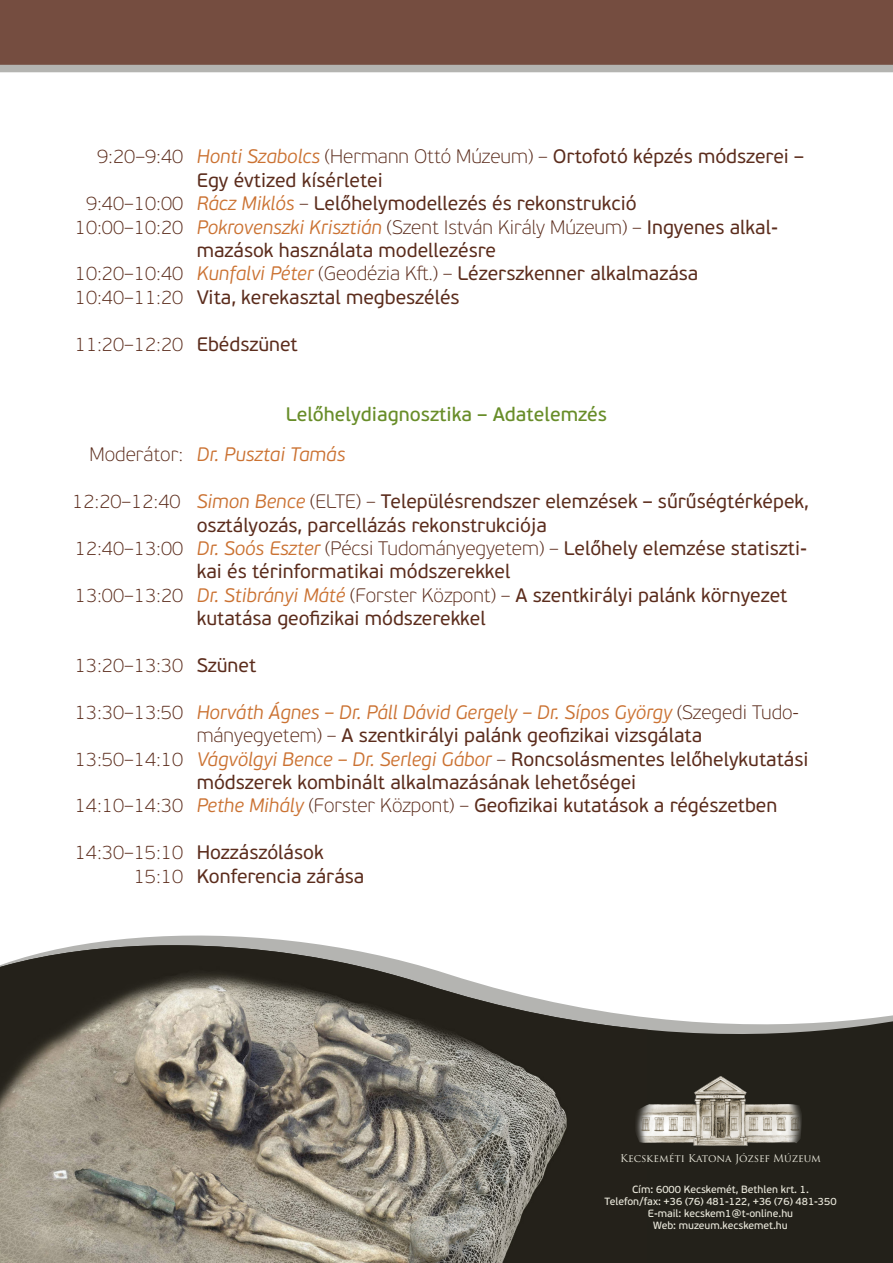
<style>
.page{position:relative;width:893px;height:1263px;background:#fff}
.page>*{position:absolute;margin:0;border:0;box-sizing:border-box;transform-origin:0 0}
.t1{font:19.5px/23.4px "PF Beau Sans Pro";color:#5b2c1c}
.t2{font:100 19.5px "PF Beau Sans Pro";color:#5b2c1c}
.t3{font:italic 300 19.5px "PF Beau Sans Pro";color:#cb7232}
.t4{font:19.5px "PF Beau Sans Pro Bbook";color:#688d29}
.t5{font:10.5px/12px "PF Beau Sans Pro Bbook";letter-spacing:-.005em;color:#e9e7da;text-align:center}
.t6{font:10.5px "Trajan Pro 3";letter-spacing:-.005em;color:#e9e7da}
.s1{font-weight:300;font-style:italic;color:#cb7232}
.s2{font-weight:400}
.s3{font-weight:100}
.s4{font-weight:100;font-style:normal;color:#5b2c1c}
</style>
<div class="page">
<svg style="left:0;top:0;width:893px;height:72px;background:#7b574b"></svg>
<svg style="left:80px;top:935px;width:813px;height:328px;fill:#23211a"></svg>
<img style="left:0;top:945px;width:648px;height:318px">
<img style="left:635px;top:1074px;width:171px;height:80px">
<p class="t2" style="left:97px;top:146px;width:708px">9:20–9:40 <span class="s1">Honti Szabolcs</span> (Hermann Ottó Múzeum) – <span class="s2">Ortofotó képzés módszerei –</span></p>
<p class="t1" style="left:197px;top:168px;width:188px">Egy évtized kísérletei</p>
<p class="t1" style="left:86px;top:192px;width:552px"><span class="s3">9:40–10:00</span> <span class="s1">Rácz Miklós</span> <span class="s3">–</span> Lelőhelymodellezés és rekonstrukció</p>
<p class="t2" style="left:75px;top:216px;width:705px">10:00–10:20 <span class="s1">Pokrovenszki Krisztián</span> (Szent István Király Múzeum) – <span class="s2">Ingyenes alkal-</span></p>
<p class="t1" style="left:197px;top:239px;width:301px">mazások használata modellezésre</p>
<p class="t2" style="left:75px;top:263px;width:625px">10:20–10:40 <span class="s1">Kunfalvi Péter</span> (Geodézia Kft.) – <span class="s2">Lézerszkenner alkalmazása</span></p>
<p class="t1" style="left:75px;top:285px;width:386px"><span class="s3">10:40–11:20</span> Vita, kerekasztal megbeszélés</p>
<p class="t2" style="left:75px;top:333px;width:224px">11:20–12:20 <span class="s2">Ebédszünet</span></p>
<p class="t4" style="left:286px;top:403px;width:323px">Lelőhelydiagnosztika – Adatelemzés</p>
<p class="t3" style="left:89px;top:444px;width:257px"><span class="s4">Moderátor:</span> Dr. Pusztai Tamás</p>
<p class="t1" style="left:72px;top:490px;width:738px"><span class="s3">12:20–12:40</span> <span class="s1">Simon Bence</span> <span class="s3">(ELTE) –</span> Településrendszer elemzések – sűrűségtérképek,</p>
<p class="t1" style="left:197px;top:513px;width:352px">osztályozás, parcellázás rekonstrukciója</p>
<p class="t2" style="left:75px;top:538px;width:734px">12:40–13:00 <span class="s1">Dr. Soós Eszter</span> (Pécsi Tudományegyetem) – <span class="s2">Lelőhely elemzése statiszti-</span></p>
<p class="t1" style="left:197px;top:560px;width:315px">kai és térinformatikai módszerekkel</p>
<p class="t2" style="left:75px;top:584px;width:714px">13:00–13:20 <span class="s1">Dr. Stibrányi Máté</span> (Forster Központ) – <span class="s2">A szentkirályi palánk környezet</span></p>
<p class="t1" style="left:197px;top:607px;width:291px">kutatása geofizikai módszerekkel</p>
<p class="t2" style="left:75px;top:655px;width:183px">13:20–13:30 <span class="s2">Szünet</span></p>
<p class="t3" style="left:75px;top:701px;width:726px"><span class="s4">13:30–13:50</span> Horváth Ágnes – Dr. Páll Dávid Gergely – Dr. Sípos György <span class="s4">(Szegedi Tudo-</span></p>
<p class="t1" style="left:197px;top:724px;width:507px"><span class="s3">mányegyetem) –</span> A szentkirályi palánk geofizikai vizsgálata</p>
<p class="t1" style="left:75px;top:747px;width:735px"><span class="s3">13:50–14:10</span> <span class="s1">Vágvölgyi Bence – Dr. Serlegi Gábor</span> <span class="s3">–</span> Roncsolásmentes lelőhelykutatási</p>
<p class="t1" style="left:197px;top:770px;width:441px">módszerek kombinált alkalmazásának lehetőségei</p>
<p class="t1" style="left:75px;top:794px;width:704px"><span class="s3">14:10–14:30</span> <span class="s1">Pethe Mihály</span> <span class="s3">(Forster Központ) –</span> Geofizikai kutatások a régészetben</p>
<p class="t1" style="left:134px;top:841px;width:232px;text-indent:-59px"><span class="s3">14:30–15:10</span> Hozzászólások<br><span class="s3">15:10</span> Konferencia zárása</p>
<p class="t6" style="left:620px;top:1150px;width:202px">Kecskeméti Katona József Múzeum</p>
<p class="t5" style="left:604px;top:1184px;width:234px">Cím: 6000 Kecskemét, Bethlen krt. 1.<br>Telefon/fax: +36 (76) 481-122, +36 (76) 481-350<br>E-mail: kecskem1@t-online.hu<br>Web: muzeum.kecskemet.hu</p>
</div>
